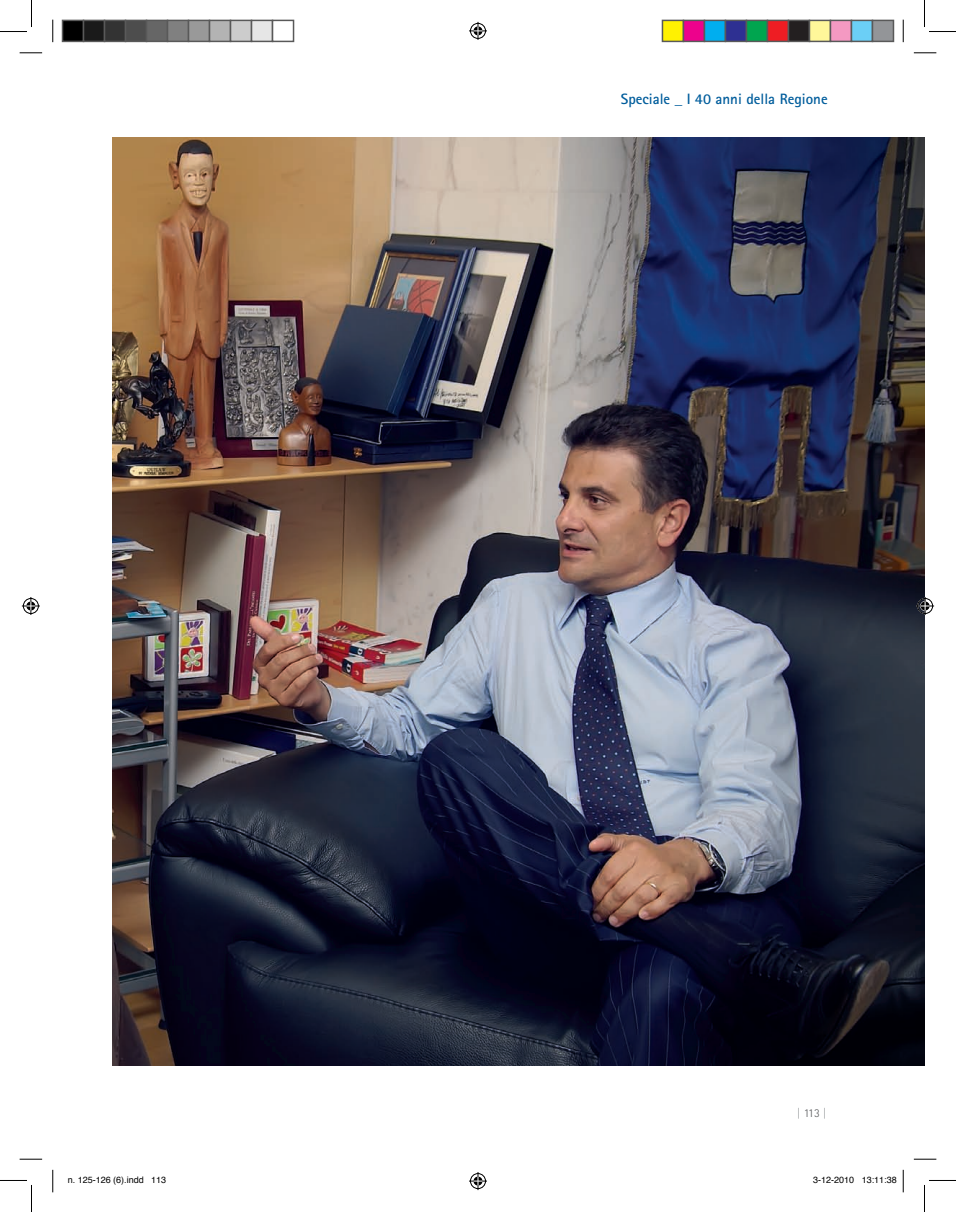
<style>
.page{position:relative;width:956px;height:1212px;background:#fff}
.page>*{position:absolute;margin:0;border:0;box-sizing:border-box;transform-origin:0 0}
.t1{font:700 15px "Rotis Sans Serif";color:#005d9c}
.t2{font:300 12px "Rotis Sans Serif";color:#57585a}
.t3{font:9px "Helvetica";color:#000}
.s1{color:#8a8c8f}
</style>
<div class="page">
<img style="left:112px;top:138px;width:812px;height:927px">
<svg style="left:20px;top:52px;width:22px;height:2px"></svg>
<svg style="left:914px;top:52px;width:22px;height:2px"></svg>
<svg style="left:20px;top:1158px;width:22px;height:1px"></svg>
<svg style="left:914px;top:1158px;width:22px;height:1px"></svg>
<svg style="left:52px;top:20px;width:2px;height:22px"></svg>
<svg style="left:52px;top:1169px;width:2px;height:22px"></svg>
<svg style="left:903px;top:20px;width:1px;height:22px"></svg>
<svg style="left:903px;top:1169px;width:1px;height:22px"></svg>
<svg style="left:0;top:0;width:32px;height:32px"></svg>
<svg style="left:0;top:1180px;width:32px;height:31px"></svg>
<svg style="left:924px;top:0;width:32px;height:32px"></svg>
<svg style="left:924px;top:1180px;width:32px;height:31px"></svg>
<svg style="left:469px;top:22px;width:18px;height:18px"></svg>
<svg style="left:469px;top:1172px;width:18px;height:17px"></svg>
<svg style="left:22px;top:597px;width:18px;height:18px"></svg>
<svg style="left:916px;top:597px;width:18px;height:18px"></svg>
<div style="left:63px;top:20px;width:21px;height:21px;background:#000"></div>
<div style="left:62px;top:20px;width:22px;height:22px;border:2px solid #595959"></div>
<div style="left:84px;top:20px;width:21px;height:21px;background:#1a1a1a"></div>
<div style="left:83px;top:20px;width:22px;height:22px;border:2px solid #595959"></div>
<div style="left:105px;top:20px;width:21px;height:21px;background:#333"></div>
<div style="left:104px;top:20px;width:22px;height:22px;border:2px solid #595959"></div>
<div style="left:126px;top:20px;width:21px;height:21px;background:#4d4d4d"></div>
<div style="left:125px;top:20px;width:22px;height:22px;border:2px solid #595959"></div>
<div style="left:147px;top:20px;width:21px;height:21px;background:#666"></div>
<div style="left:146px;top:20px;width:22px;height:22px;border:2px solid #595959"></div>
<div style="left:168px;top:20px;width:21px;height:21px;background:#808080"></div>
<div style="left:167px;top:20px;width:22px;height:22px;border:2px solid #595959"></div>
<div style="left:189px;top:20px;width:21px;height:21px;background:#999"></div>
<div style="left:188px;top:20px;width:22px;height:22px;border:2px solid #595959"></div>
<div style="left:210px;top:20px;width:21px;height:21px;background:#b3b3b3"></div>
<div style="left:209px;top:20px;width:22px;height:22px;border:2px solid #595959"></div>
<div style="left:231px;top:20px;width:21px;height:21px;background:#ccc"></div>
<div style="left:230px;top:20px;width:22px;height:22px;border:2px solid #595959"></div>
<div style="left:252px;top:20px;width:21px;height:21px;background:#e6e6e6"></div>
<div style="left:251px;top:20px;width:22px;height:22px;border:2px solid #595959"></div>
<div style="left:272px;top:20px;width:22px;height:22px;border:2px solid #595959"></div>
<div style="left:662px;top:20px;width:21px;height:21px;background:#fff101"></div>
<div style="left:662px;top:20px;width:22px;height:22px;border:2px solid #595959"></div>
<div style="left:683px;top:20px;width:21px;height:21px;background:#ed028c"></div>
<div style="left:683px;top:20px;width:22px;height:22px;border:2px solid #595959"></div>
<div style="left:704px;top:20px;width:21px;height:21px;background:#00aeef"></div>
<div style="left:704px;top:20px;width:22px;height:22px;border:2px solid #595959"></div>
<div style="left:725px;top:20px;width:21px;height:21px;background:#2e3092"></div>
<div style="left:725px;top:20px;width:22px;height:22px;border:2px solid #595959"></div>
<div style="left:746px;top:20px;width:21px;height:21px;background:#00a54f"></div>
<div style="left:746px;top:20px;width:22px;height:22px;border:2px solid #595959"></div>
<div style="left:767px;top:20px;width:21px;height:21px;background:#ee1d23"></div>
<div style="left:767px;top:20px;width:22px;height:22px;border:2px solid #595959"></div>
<div style="left:788px;top:20px;width:21px;height:21px;background:#231f20"></div>
<div style="left:788px;top:20px;width:22px;height:22px;border:2px solid #595959"></div>
<div style="left:809px;top:20px;width:21px;height:21px;background:#fff79a"></div>
<div style="left:809px;top:20px;width:22px;height:22px;border:2px solid #595959"></div>
<div style="left:830px;top:20px;width:21px;height:21px;background:#f499c2"></div>
<div style="left:830px;top:20px;width:22px;height:22px;border:2px solid #595959"></div>
<div style="left:851px;top:20px;width:21px;height:21px;background:#6bcff6"></div>
<div style="left:851px;top:20px;width:22px;height:22px;border:2px solid #595959"></div>
<div style="left:872px;top:20px;width:21px;height:21px;background:#939598"></div>
<div style="left:872px;top:20px;width:22px;height:22px;border:2px solid #595959"></div>
<p class="t1" style="left:621px;top:89px;width:208px">Speciale _ I 40 anni della Regione</p>
<p class="t2" style="left:797px;top:1105px;width:31px"><span class="s1">|</span> 113 <span class="s1">|</span></p>
<p class="t3" style="left:68px;top:1173px;width:100px">n. 125-126 (6).indd 113</p>
<p class="t3" style="left:813px;top:1173px;width:85px">3-12-2010 13:11:38</p>
</div>
